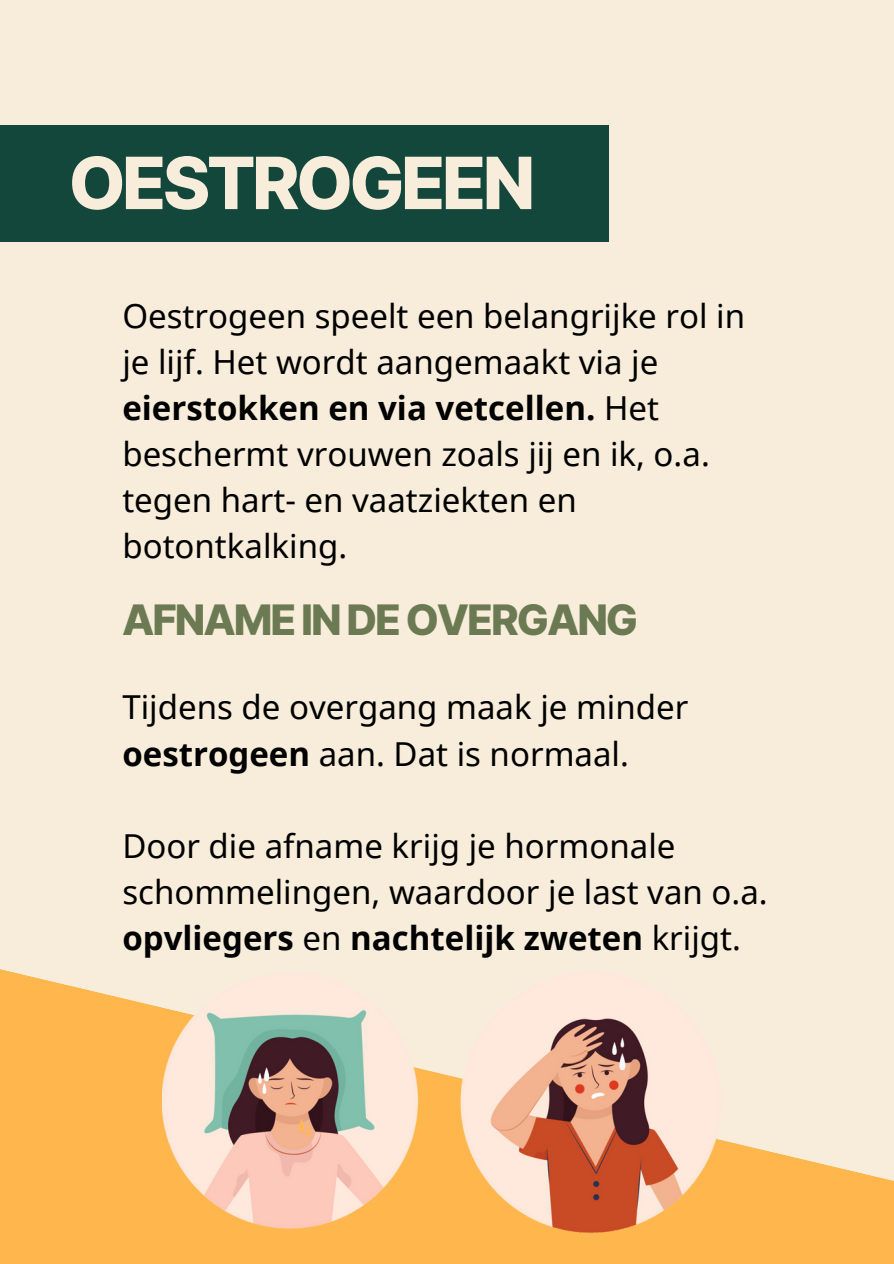
<style>
.page{position:relative;width:894px;height:1264px;background:#fff}
.page>*{position:absolute;margin:0;border:0;box-sizing:border-box;transform-origin:0 0}
.t1{font:800 72px "Inter";letter-spacing:-.05em;color:#f8edda}
.t2{font:800 42px "Inter";letter-spacing:-.05em;color:#6b7a52}
.t3{font:33px/46.2px "Noto Sans";color:#000}
.s1{font-weight:700}
</style>
<div class="page">
<div style="left:0;top:0;width:893px;height:1263px;background:#f8edda"></div>
<div style="left:0;top:125px;width:608px;height:117px;background:#14473b"></div>
<svg style="left:0;top:969px;width:893px;height:294px;fill:#ffb74d"></svg>
<img style="left:162px;top:970px;width:265px;height:263px">
<img style="left:459px;top:970px;width:269px;height:263px">
<p class="t1" style="left:69px;top:139px;width:468px">OESTROGEEN</p>
<h2 class="t3" style="left:122px;top:292px;width:624px">Oestrogeen speelt een belangrijke rol in je lijf. Het wordt aangemaakt via je <span class="s1">eierstokken en via vetcellen.</span> Het beschermt vrouwen zoals jij en ik, o.a. tegen hart- en vaatziekten en botontkalking.</h2>
<p class="t2" style="left:122px;top:594px;width:517px">AFNAME IN DE OVERGANG</p>
<p class="t3" style="left:122px;top:683px;width:567px">Tijdens de overgang maak je minder <span class="s1">oestrogeen</span> aan. Dat is normaal.</p>
<p class="t3" style="left:122px;top:822px;width:646px">Door die afname krijg je hormonale schommelingen, waardoor je last van o.a. <span class="s1">opvliegers</span> en <span class="s1">nachtelijk zweten</span> krijgt.</p>
</div>
